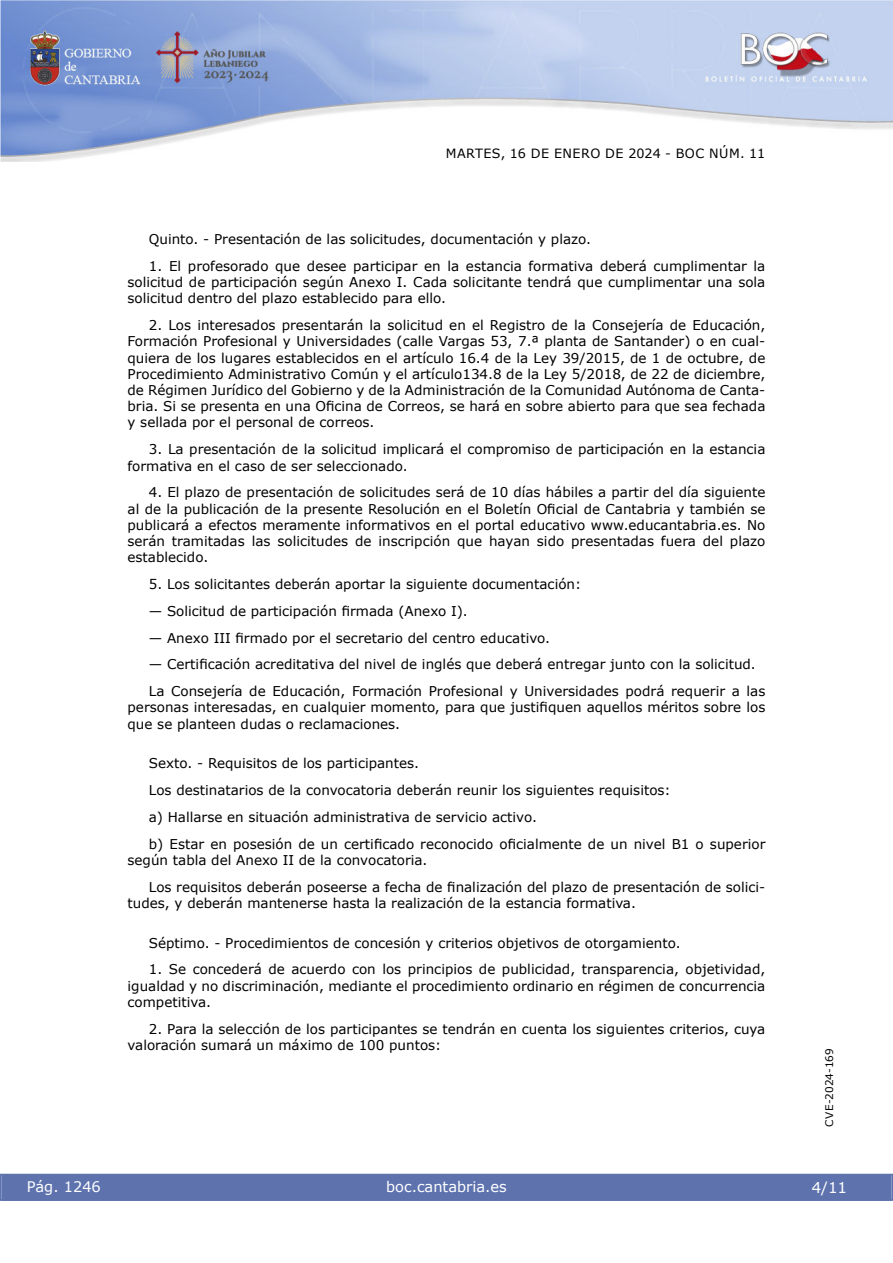
<style>
.page{position:relative;width:893px;height:1263px;background:#fff}
.page>*{position:absolute;margin:0;border:0;box-sizing:border-box;transform-origin:0 0}
.t1{font:15px "Verdana";color:#fff}
.t2{font:14.55px "Verdana";color:#fff}
.inicio_de_parrafo{font:13.5px/16.2px "Verdana";color:#000;text-align:justify}
.inicio_de_parrafo-2{font:13.5px/16.2px "Verdana 2";color:#000}
.t3{font:12.75px "Verdana";letter-spacing:.035em;color:#000}
.t4{font:10.5px "Verdana";color:#000}
.s1{font-family:"Verdana 2"}
.s2{font-family:"Verdana"}
</style>
<div class="page">
<img style="left:0;top:0;width:893px;height:161px">
<div style="left:1px;top:1174px;width:890px;height:27px;background:#5e73ae"></div>
<p class="t3" style="left:446px;top:144px;width:321px">MARTES, 16 DE ENERO DE 2024 - BOC NÚM. 11</p>
<p class="inicio_de_parrafo" style="left:149px;top:231px;width:444px">Quinto. - Presentación de las solicitudes, documentación y plazo.</p>
<p class="inicio_de_parrafo" style="left:128px;top:258px;width:639px;text-indent:21px">1. El profesorado que desee participar en la estancia formativa deberá cumplimentar la solicitud de participación según Anexo I. Cada solicitante tendrá que cumplimentar una sola solicitud dentro del plazo establecido para ello.</p>
<p class="inicio_de_parrafo" style="left:128px;top:317px;width:639px;text-indent:21px">2. Los interesados presentarán la solicitud en el Registro de la Consejería de Educación, <span class="s1">Formación Profesional y Universidades (calle Vargas 53, 7.ª planta de Santander) o en cual&shy;</span>quiera de los lugares establecidos en el artículo 16.4 de la Ley 39/2015, de 1 de octubre, de Procedimiento Administrativo Común y el artículo134.8 de la Ley 5/2018, de 22 de diciembre, de Régimen Jurídico del Gobierno y de la Administración de la Comunidad Autónoma de Canta&shy;<span class="s1">bria. Si se presenta en una Oficina de Correos, se hará en sobre abierto para que sea fechada </span>y sellada por el personal de correos.</p>
<p class="inicio_de_parrafo" style="left:128px;top:441px;width:639px;text-indent:21px">3. La presentación de la solicitud implicará el compromiso de participación en la estancia formativa en el caso de ser seleccionado.</p>
<p class="inicio_de_parrafo" style="left:128px;top:484px;width:639px;text-indent:21px">4. El plazo de presentación de solicitudes será de 10 días hábiles a partir del día siguiente <span class="s1">al de la publicación de la presente Resolución en el Boletín Oficial de Cantabria y también se </span>publicará a efectos meramente informativos en el portal educativo www.educantabria.es. No serán tramitadas las solicitudes de inscripción que hayan sido presentadas fuera del plazo establecido.</p>
<p class="inicio_de_parrafo" style="left:149px;top:576px;width:434px">5. Los solicitantes deberán aportar la siguiente documentación:</p>
<p class="inicio_de_parrafo-2" style="left:149px;top:603px;width:320px">— Solicitud de participación firmada (Anexo I).</p>
<p class="inicio_de_parrafo-2" style="left:149px;top:629px;width:403px">— Anexo III firmado por el secretario del centro educativo.</p>
<p class="inicio_de_parrafo-2" style="left:149px;top:656px;width:609px">— Certificación acreditativa del nivel de inglés que deberá entregar junto con la solicitud.</p>
<p class="inicio_de_parrafo" style="left:128px;top:683px;width:639px;text-indent:21px">La Consejería de Educación, Formación Profesional y Universidades podrá requerir a las <span class="s1">personas interesadas, en cualquier momento, para que justifiquen aquellos méritos sobre los </span>que se planteen dudas o reclamaciones.</p>
<p class="inicio_de_parrafo" style="left:149px;top:755px;width:272px">Sexto. - Requisitos de los participantes.</p>
<p class="inicio_de_parrafo" style="left:149px;top:782px;width:523px">Los destinatarios de la convocatoria deberán reunir los siguientes requisitos:</p>
<p class="inicio_de_parrafo" style="left:149px;top:809px;width:390px">a) Hallarse en situación administrativa de servicio activo.</p>
<p class="inicio_de_parrafo-2" style="left:128px;top:836px;width:639px;text-indent:21px">b) Estar en posesión de un certificado reconocido oficialmente de un nivel B1 o superior <span class="s2">según tabla del Anexo II de la convocatoria.</span></p>
<p class="inicio_de_parrafo-2" style="left:128px;top:879px;width:639px;text-indent:21px">Los requisitos deberán poseerse a fecha de finalización del plazo de presentación de solici&shy;<span class="s2">tudes, y deberán mantenerse hasta la realización de la estancia formativa.</span></p>
<p class="inicio_de_parrafo" style="left:149px;top:934px;width:533px">Séptimo. - Procedimientos de concesión y criterios objetivos de otorgamiento.</p>
<p class="inicio_de_parrafo" style="left:128px;top:961px;width:639px;text-indent:21px">1. Se concederá de acuerdo con los principios de publicidad, transparencia, objetividad, igualdad y no discriminación, mediante el procedimiento ordinario en régimen de concurrencia competitiva.</p>
<p class="inicio_de_parrafo" style="left:128px;top:1020px;width:639px;text-indent:21px">2. Para la selección de los participantes se tendrán en cuenta los siguientes criterios, cuya valoración sumará un máximo de 100 puntos:</p>
<p class="t2" style="left:27px;top:1177px;width:76px">Pág. 1246</p>
<p class="t2" style="left:386px;top:1177px;width:122px">boc.cantabria.es</p>
<p class="t4" style="left:822px;top:1126px;width:80px;rotate:-90deg">CVE-2024-169</p>
<p class="t1" style="left:812px;top:1177px;width:37px">4/11</p>
</div>
